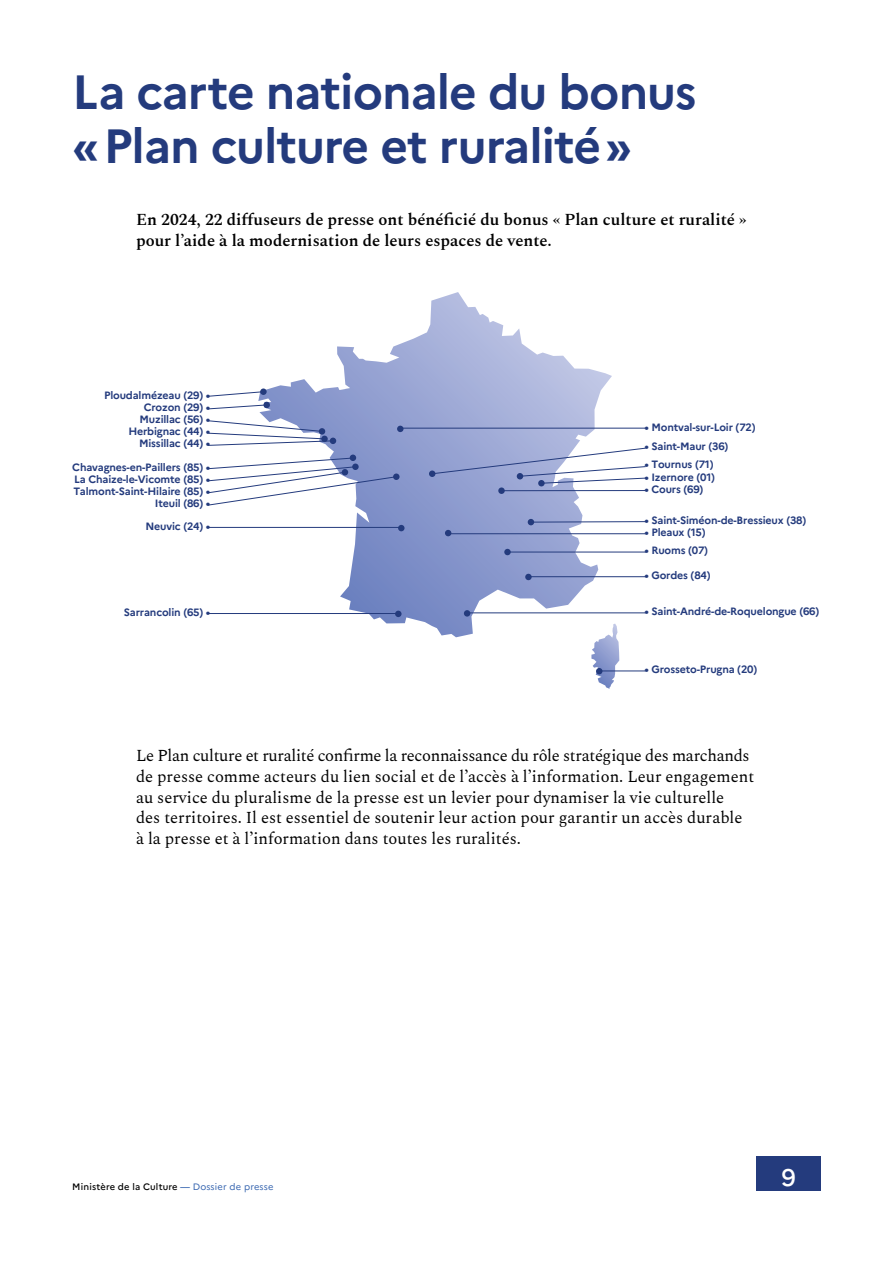
<style>
.page{position:relative;width:893px;height:1263px;background:#fff}
.page>*{position:absolute;margin:0;border:0;box-sizing:border-box;transform-origin:0 0}
.t1{font:700 48px/53.6px "Marianne";letter-spacing:-.02em;color:#243b7d}
.t2{font:500 24px "Marianne";color:#fff}
.t3{font:16.5px/20.7px "Spectral";color:#000}
.t4{font:600 16.5px/20.7px "Spectral";color:#000}
.t5{font:700 10.65px/12.1px "Marianne";letter-spacing:-.015em;color:#243b7d;text-align:right}
.t6{font:500 9.3px "Marianne";letter-spacing:.02em;color:#000}
.s1{color:#3866b0}
.s2{font-weight:400;color:#3866b0}
</style>
<div class="page">
<div style="left:756px;top:1157px;width:65px;height:34px;background:#243b7d"></div>
<svg style="left:260px;top:292px;width:352px;height:99px"></svg>
<svg style="left:260px;top:388px;width:7px;height:7px"></svg>
<svg style="left:595px;top:672px;width:21px;height:17px"></svg>
<svg style="left:207px;top:391px;width:440px;height:281px"></svg>
<h1 class="t1" style="left:72px;top:65px;width:626px">La carte nationale du bonus «Plan culture et ruralité»</h1>
<h3 class="t4" style="left:136px;top:208px;width:612px">En 2024, 22 diffuseurs de presse ont bénéficié du bonus « Plan culture et ruralité » pour l’aide à la modernisation de leurs espaces de vente.</h3>
<p class="t5" style="left:104px;top:389px;width:108px">Ploudalmézeau (29) •<br>Crozon (29) •<br>Muzillac (56) •<br>Herbignac (44) •<br>Missillac (44) •</p>
<p class="t5" style="left:644px;top:421px;width:113px">• Montval-sur-Loir (72)</p>
<p class="t5" style="left:644px;top:440px;width:86px">• Saint-Maur (36)</p>
<p class="t5" style="left:72px;top:461px;width:140px">Chavagnes-en-Paillers (85) •<br>La Chaize-le-Vicomte (85) •<br>Talmont-Saint-Hilaire (85) •<br>Iteuil (86) •</p>
<p class="t5" style="left:644px;top:459px;width:71px">• Tournus (71)</p>
<p class="t5" style="left:644px;top:471px;width:72px">• Izernore (01)</p>
<p class="t5" style="left:644px;top:483px;width:61px">• Cours (69)</p>
<p class="t5" style="left:145px;top:520px;width:66px">Neuvic (24) •</p>
<p class="t5" style="left:644px;top:514px;width:164px">• Saint-Siméon-de-Bressieux (38)</p>
<p class="t5" style="left:644px;top:526px;width:63px">• Pleaux (15)</p>
<p class="t5" style="left:644px;top:544px;width:65px">• Ruoms (07)</p>
<p class="t5" style="left:644px;top:569px;width:68px">• Gordes (84)</p>
<p class="t5" style="left:124px;top:606px;width:88px">Sarrancolin (65) •</p>
<p class="t5" style="left:644px;top:605px;width:177px">• Saint-André-de-Roquelongue (66)</p>
<p class="t5" style="left:644px;top:663px;width:114px">• Grosseto-Prugna (20)</p>
<p class="t3" style="left:136px;top:744px;width:620px">Le Plan culture et ruralité confirme la reconnaissance du rôle stratégique des marchands de presse comme acteurs du lien social et de l’accès à l’information. Leur engagement au service du pluralisme de la presse est un levier pour dynamiser la vie culturelle<br>des territoires. Il est essentiel de soutenir leur action pour garantir un accès durable à la presse et à l’information dans toutes les ruralités.</p>
<p class="t6" style="left:72px;top:1181px;width:203px">Ministère de la Culture <span class="s1">—</span> <span class="s2">Dossier de presse</span></p>
<h2 class="t2" style="left:781px;top:1163px;width:16px">9</h2>
</div>
